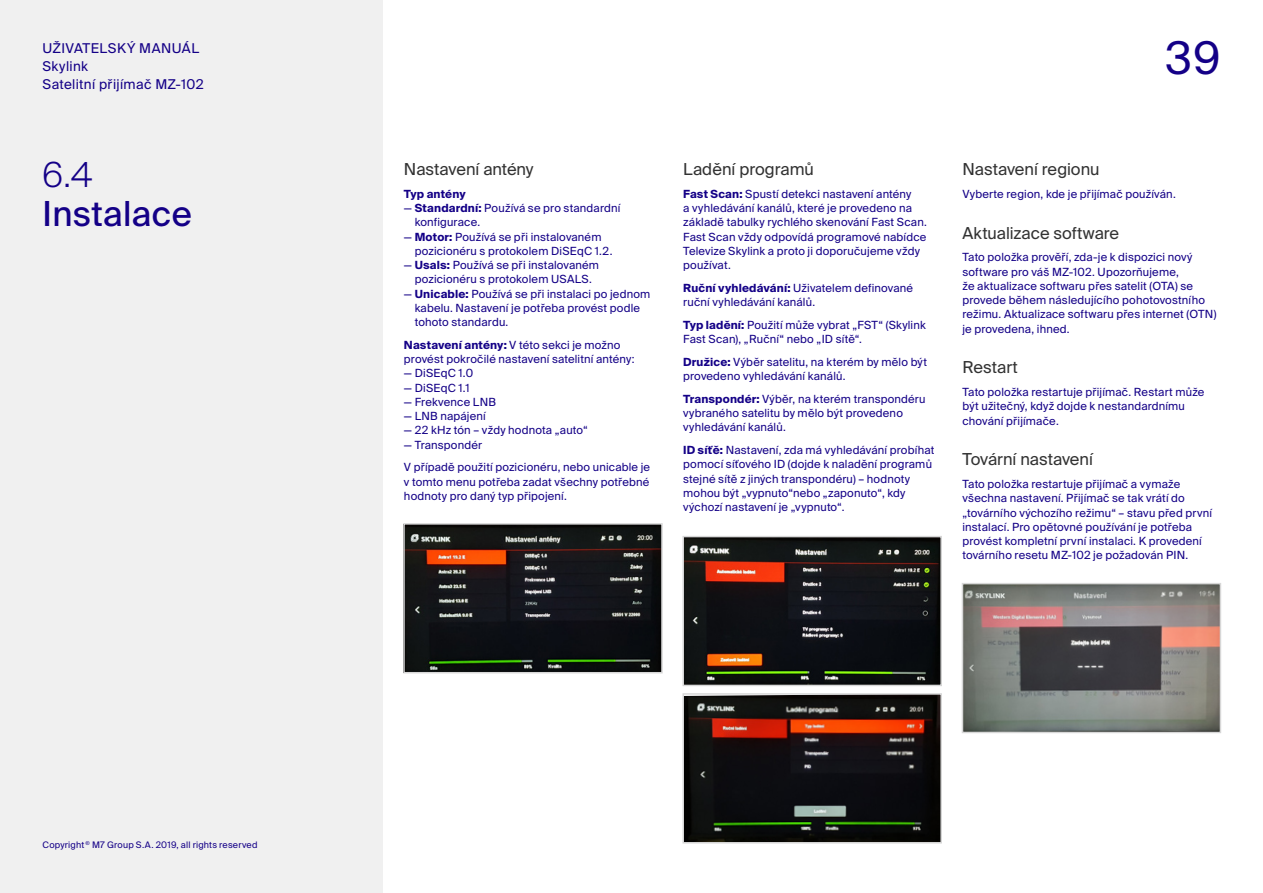
<style>
.page{position:relative;width:1263px;height:893px;background:#fff}
.page>*{position:absolute;margin:0;border:0;box-sizing:border-box;transform-origin:0 0}
.t1{font:45px "Suisse Intl";color:#140087}
.Titulek{font:34.5px "Suisse Intl";letter-spacing:.01em;color:#140087}
.Cislo{font:300 34.5px "Suisse Intl";color:#140087}
.Mezititulky{font:16.5px "Suisse Intl";color:#323232}
.t2{font:13.5px/18px "Suisse Intl";letter-spacing:.03em;color:#140087}
.Text{font:11.25px/14.2px "Suisse Intl";letter-spacing:.015em;color:#140087}
.Text-2{font:700 11.25px "Suisse Intl";letter-spacing:.015em;color:#140087}
.t3{font:9px "Suisse Intl";letter-spacing:.02em;color:#140087}
.s1{font-weight:700}
</style>
<div class="page">
<div style="left:0;top:0;width:383px;height:893px;background:#f0f0f0"></div>
<img style="left:685px;top:539px;width:254px;height:144px">
<div style="left:682px;top:536px;width:260px;height:150px;border:2px solid #d7d7d7"></div>
<img style="left:406px;top:526px;width:254px;height:144px">
<div style="left:403px;top:523px;width:260px;height:150px;border:2px solid #d7d7d7"></div>
<img style="left:685px;top:696px;width:254px;height:144px">
<div style="left:682px;top:693px;width:260px;height:150px;border:2px solid #d7d7d7"></div>
<img style="left:965px;top:586px;width:253px;height:144px">
<div style="left:962px;top:583px;width:259px;height:150px;border:2px solid #d7d7d7"></div>
<p class="t2" style="left:43px;top:39px;width:163px">UŽIVATELSKÝ MANUÁL<br>Skylink<br>Satelitní přijímač MZ-102</p>
<p class="Cislo" style="left:43px;top:155px;width:51px">6.4</p>
<p class="Titulek" style="left:43px;top:194px;width:151px">Instalace</p>
<p class="t3" style="left:43px;top:840px;width:216px">Copyright <sup>©</sup> M7 Group S.A. 2019, all rights reserved</p>
<h1 class="t1" style="left:1166px;top:32px;width:56px">39</h1>
<p class="Mezititulky" style="left:404px;top:160px;width:131px">Nastavení antény</p>
<p class="Text-2" style="left:404px;top:187px;width:63px">Typ antény</p>
<p class="Text" style="left:415px;top:201px;width:207px;text-indent:-11px">— <span class="s1">Standardní:</span> Používá se pro standardní konfigurace.</p>
<p class="Text" style="left:415px;top:230px;width:199px;text-indent:-11px">— <span class="s1">Motor:</span> Používá se při instalovaném pozicionéru s protokolem DiSEqC 1.2.</p>
<p class="Text" style="left:404px;top:258px;width:197px;text-align:center">— <span class="s1">Usals:</span> Používá se při instalovaném pozicionéru s protokolem USALS.</p>
<p class="Text" style="left:415px;top:287px;width:237px;text-indent:-11px">— <span class="s1">Unicable:</span> Používá se při instalaci po jednom kabelu. Nastavení je potřeba provést podle tohoto standardu.</p>
<p class="Text" style="left:404px;top:338px;width:232px"><span class="s1">Nastavení antény:</span> V této sekci je možno provést pokročilé nastavení satelitní antény:</p>
<p class="Text" style="left:404px;top:366px;width:71px">— DiSEqC 1.0</p>
<p class="Text" style="left:404px;top:381px;width:67px">— DiSEqC 1.1</p>
<p class="Text" style="left:404px;top:395px;width:93px">— Frekvence LNB</p>
<p class="Text" style="left:404px;top:409px;width:83px">— LNB napájení</p>
<p class="Text" style="left:404px;top:423px;width:185px">— 22 kHz tón – vždy hodnota „auto“</p>
<p class="Text" style="left:404px;top:438px;width:80px">— Transpondér</p>
<p class="Text" style="left:404px;top:460px;width:248px;text-align:justify">V případě použití pozicionéru, nebo unicable je v tomto menu potřeba zadat všechny potřebné hodnoty pro daný typ připojení.</p>
<p class="Mezititulky" style="left:683px;top:160px;width:132px">Ladění programů</p>
<p class="Text" style="left:683px;top:187px;width:245px"><span class="s1">Fast Scan:</span> Spustí detekci nastavení antény<br>a vyhledávání kanálů, které je provedeno na základě tabulky rychlého skenování Fast Scan.<br>Fast Scan vždy odpovídá programové nabídce Televize Skylink a proto ji doporučujeme vždy používat.</p>
<p class="Text" style="left:683px;top:281px;width:231px"><span class="s1">Ruční vyhledávání:</span> Uživatelem definované ruční vyhledávání kanálů.</p>
<p class="Text" style="left:683px;top:318px;width:244px"><span class="s1">Typ ladění:</span> Použití může vybrat „FST“ (Skylink<br>Fast Scan), „Ruční“ nebo „ID sítě“.</p>
<p class="Text" style="left:683px;top:355px;width:245px"><span class="s1">Družice:</span> Výběr satelitu, na kterém by mělo být provedeno vyhledávání kanálů.</p>
<p class="Text" style="left:683px;top:392px;width:244px"><span class="s1">Transpondér:</span> Výběr, na kterém transpondéru vybraného satelitu by mělo být provedeno vyhledávání kanálů.</p>
<p class="Text" style="left:683px;top:443px;width:253px"><span class="s1">ID síťě:</span> Nastavení, zda má vyhledávání probíhat pomocí síťového ID (dojde k naladění programů stejné sítě z jiných transpondéru) – hodnoty mohou být „vypnuto“nebo „zaponuto“, kdy výchozí nastavení je „vypnuto“.</p>
<p class="Mezititulky" style="left:962px;top:160px;width:139px">Nastavení regionu</p>
<p class="Text" style="left:962px;top:187px;width:215px">Vyberte region, kde je přijímač používán.</p>
<p class="Mezititulky" style="left:962px;top:223px;width:158px">Aktualizace software</p>
<p class="Text" style="left:962px;top:250px;width:256px">Tato položka prověří, zda-je k dispozici nový software pro váš MZ-102. Upozorňujeme,<br>že aktualizace softwaru přes satelit (OTA) se provede během následujícího pohotovostního režimu. Aktualizace softwaru přes internet (OTN) je provedena, ihned.</p>
<p class="Mezititulky" style="left:962px;top:358px;width:57px">Restart</p>
<p class="Text" style="left:962px;top:385px;width:243px">Tato položka restartuje přijímač. Restart může být užitečný, když dojde k nestandardnímu chování přijímače.</p>
<p class="Mezititulky" style="left:962px;top:450px;width:132px">Tovární nastavení</p>
<p class="Text" style="left:962px;top:477px;width:251px">Tato položka restartuje přijímač a vymaže všechna nastavení. Přijímač se tak vrátí do „továrního výchozího režimu“ – stavu před první instalací. Pro opětovné používání je potřeba provést kompletní první instalaci. K provedení továrního resetu MZ-102 je požadován PIN.</p>
</div>
